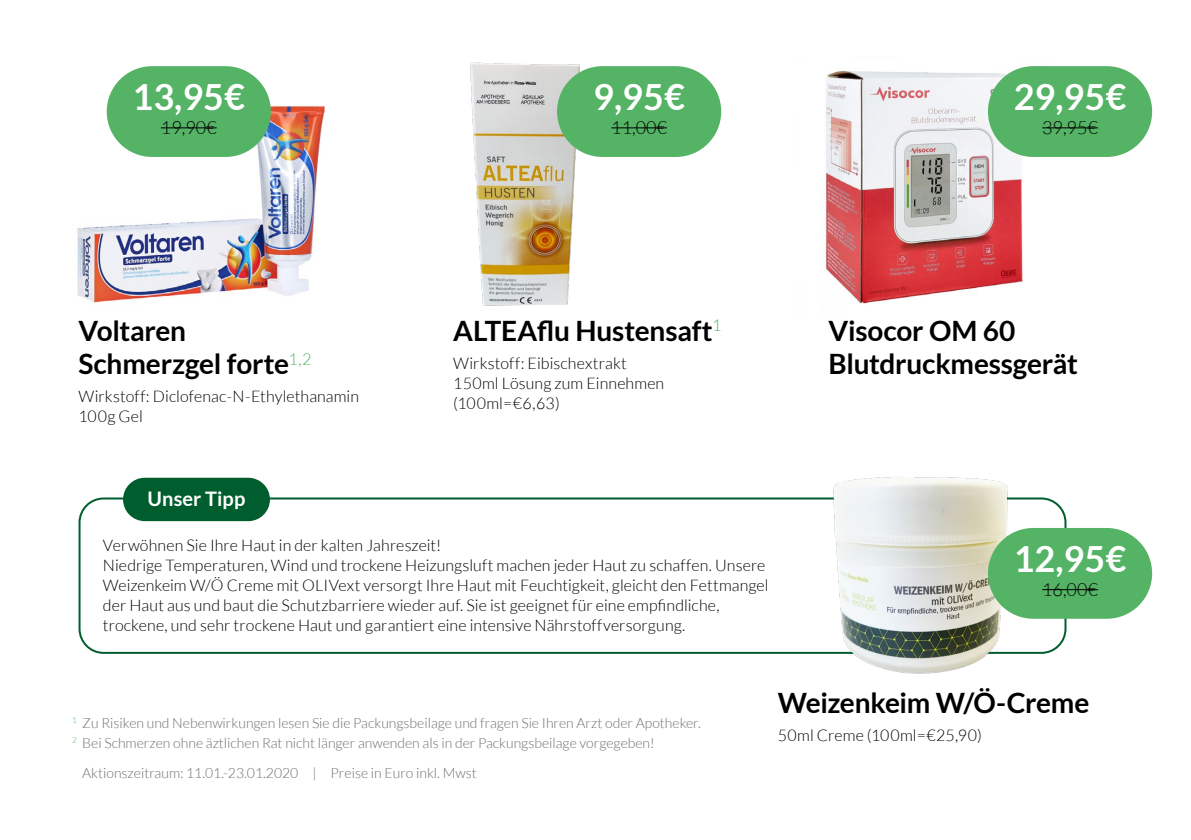
<style>
.page{position:relative;width:1191px;height:840px;background:#fff}
.page>*{position:absolute;margin:0;border:0;box-sizing:border-box;transform-origin:0 0}
.t1{font:700 36px "Lato";color:#fff}
.t2{font:700 28px/33.6px "Lato";letter-spacing:-.01em;color:#000}
.t3{font:700 20px "Lato";letter-spacing:.005em;color:#fff}
.t4{font:300 18px "Lato";color:#000}
.t5{font:300 16px/20px "Lato";letter-spacing:.005em;color:#000}
.t6{font:300 14px/20px "Lato";color:#706f6f}
.t7{font:300 8.2px "Lato";color:#54b365}
</style>
<div class="page">
<img style="left:77px;top:74px;width:248px;height:229px">
<img style="left:825px;top:66px;width:201px;height:238px">
<img style="left:470px;top:62px;width:118px;height:244px">
<div style="left:108px;top:67px;width:162px;height:89px;background:#54b365;border-radius:44px"></div>
<div style="left:107px;top:66px;width:164px;height:91px;border:2px solid #54b365;border-radius:44px"></div>
<hr style="left:161px;top:127px;width:56px;height:1px;background:#000">
<div style="left:558px;top:67px;width:162px;height:89px;background:#54b365;border-radius:44px"></div>
<div style="left:557px;top:66px;width:164px;height:91px;border:2px solid #54b365;border-radius:44px"></div>
<hr style="left:611px;top:127px;width:56px;height:1px;background:#000">
<div style="left:989px;top:67px;width:162px;height:89px;background:#54b365;border-radius:44px"></div>
<div style="left:988px;top:66px;width:164px;height:91px;border:2px solid #54b365;border-radius:44px"></div>
<hr style="left:1042px;top:127px;width:56px;height:1px;background:#000">
<div style="left:79px;top:497px;width:987px;height:156px;border:2px solid #005e2e;border-radius:24px"></div>
<div style="left:123px;top:477px;width:147px;height:44px;background:#005e2e;border-radius:22px"></div>
<img style="left:828px;top:477px;width:186px;height:197px">
<div style="left:989px;top:528px;width:162px;height:89px;background:#54b365;border-radius:44px"></div>
<div style="left:988px;top:527px;width:164px;height:91px;border:2px solid #54b365;border-radius:44px"></div>
<hr style="left:1042px;top:589px;width:56px;height:1px;background:#000">
<h1 class="t1" style="left:132px;top:76px;width:114px">13,95€</h1>
<p class="t4" style="left:161px;top:118px;width:57px">19,90€</p>
<h1 class="t1" style="left:593px;top:76px;width:93px">9,95€</h1>
<p class="t4" style="left:611px;top:118px;width:57px">11,00€</p>
<h1 class="t1" style="left:1013px;top:76px;width:114px">29,95€</h1>
<p class="t4" style="left:1042px;top:118px;width:57px">39,95€</p>
<h2 class="t2" style="left:79px;top:313px;width:235px">Voltaren<br>Schmerzgel forte<sup>1,2</sup></h2>
<p class="t5" style="left:79px;top:386px;width:282px">Wirkstoff: Diclofenac-N-Ethylethanamin<br>100g Gel</p>
<h2 class="t2" style="left:453px;top:313px;width:270px">ALTEAflu Hustensaft<sup>1</sup></h2>
<p class="t5" style="left:453px;top:353px;width:212px">Wirkstoff: Eibischextrakt<br>150ml Lösung zum Einnehmen (100ml=€6,63)</p>
<h2 class="t2" style="left:828px;top:313px;width:251px">Visocor OM 60<br>Blutdruckmessgerät</h2>
<p class="t3" style="left:148px;top:487px;width:99px">Unser Tipp</p>
<p class="t5" style="left:103px;top:535px;width:667px">Verwöhnen Sie Ihre Haut in der kalten Jahreszeit!<br>Niedrige Temperaturen, Wind und trockene Heizungsluft machen jeder Haut zu schaffen. Unsere Weizenkeim W/Ö Creme mit OLIVext versorgt Ihre Haut mit Feuchtigkeit, gleicht den Fettmangel der Haut aus und baut die Schutzbarriere wieder auf. Sie ist geeignet für eine empfindliche, trockene, und sehr trockene Haut und garantiert eine intensive Nährstoffversorgung.</p>
<h1 class="t1" style="left:1013px;top:537px;width:114px">12,95€</h1>
<p class="t4" style="left:1042px;top:579px;width:57px">16,00€</p>
<p class="t7" style="left:72px;top:715px;width:6px">1</p>
<p class="t7" style="left:72px;top:735px;width:6px">2</p>
<p class="t6" style="left:82px;top:712px;width:620px">Zu Risiken und Nebenwirkungen lesen Sie die Packungsbeilage und fragen Sie Ihren Arzt oder Apotheker.<br>Bei Schmerzen ohne äztlichen Rat nicht länger anwenden als in der Packungsbeilage vorgegeben!</p>
<p class="t6" style="left:82px;top:762px;width:396px">Aktionszeitraum: 11.01.-23.01.2020 | Preise in Euro inkl. Mwst</p>
<h2 class="t2" style="left:777px;top:685px;width:313px">Weizenkeim W/Ö-Creme</h2>
<p class="t5" style="left:777px;top:724px;width:206px">50ml Creme (100ml=€25,90)</p>
</div>
